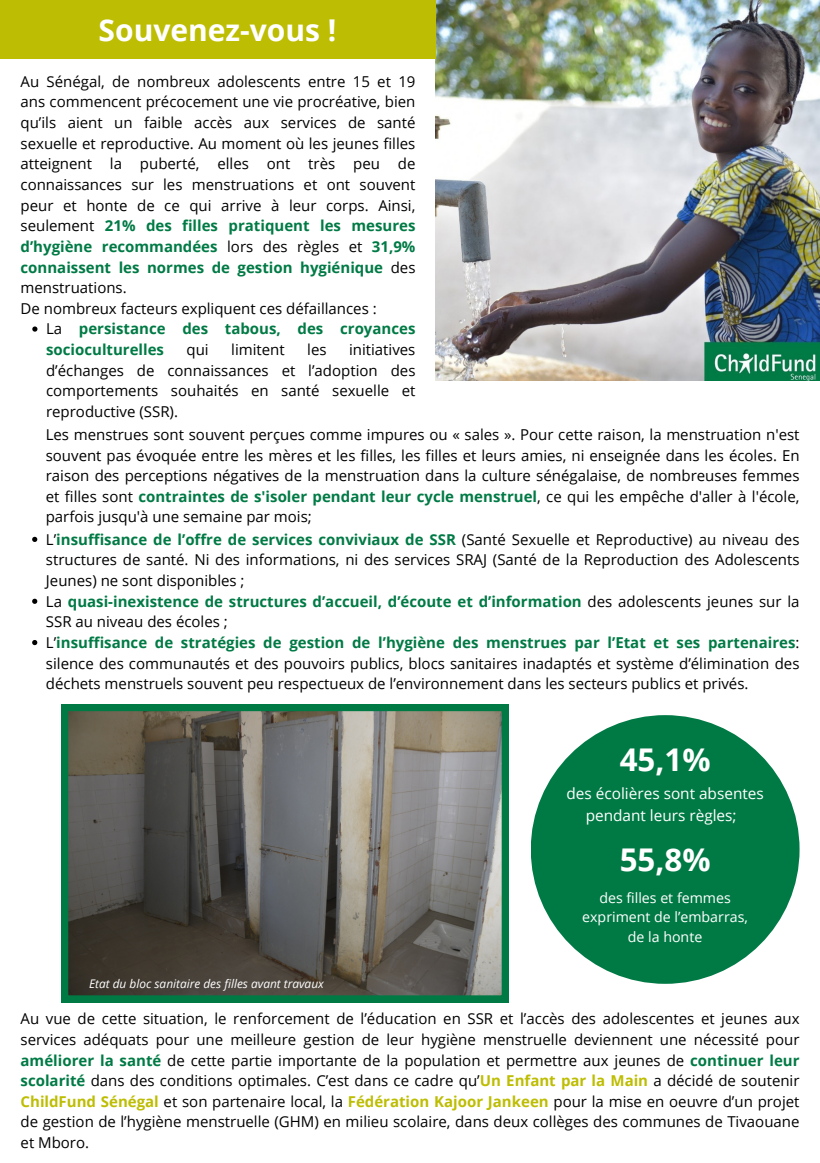
<style>
.page{position:relative;width:820px;height:1163px;background:#fff}
.page>*{position:absolute;margin:0;border:0;box-sizing:border-box;transform-origin:0 0}
.t1{font:700 31.31px "Open Sans";color:#fff}
.t2{font:700 30px "Open Sans";color:#fff}
.t3{font:15.38px/21.2px "Open Sans";color:#fff;text-align:center}
.t4{font:15px/20.6px "Open Sans";color:#000;text-align:justify}
.t5{font:700 15px/20.6px "Open Sans";color:#007a45}
.t6{font:14.19px/19.5px "Open Sans";color:#fff;text-align:center}
.t7{font:italic 11.88px "Open Sans";color:#fff}
.s1{font-weight:700;color:#007a45}
.s2{font-weight:400;color:#000}
.s3{font-weight:700;color:#bdbd03}
</style>
<div class="page">
<img style="left:435px;top:0;width:384px;height:380px">
<div style="left:0;top:0;width:435px;height:59px;background:#bdbd03"></div>
<div style="left:530px;top:715px;width:269px;height:268px;background:#007a45;border-radius:50%"></div>
<svg style="left:61px;top:704px;width:447px;height:298px;background:#61675e"></svg>
<svg style="left:32px;top:537px;width:5px;height:5px"></svg>
<svg style="left:32px;top:598px;width:5px;height:6px"></svg>
<svg style="left:32px;top:640px;width:5px;height:5px"></svg>
<svg style="left:32px;top:326px;width:5px;height:6px"></svg>
<p class="t2" style="left:99px;top:9px;width:239px">Souvenez-vous !</p>
<p class="t4" style="left:21px;top:71px;width:396px">Au Sénégal, de nombreux adolescents entre 15 et 19 ans commencent précocement une vie procréative, bien qu’ils aient un faible accès aux services de santé sexuelle et reproductive. Au moment où les jeunes filles atteignent la puberté, elles ont très peu de connaissances sur les menstruations et ont souvent peur et honte de ce qui arrive à leur corps. Ainsi, seulement <span class="s1">21% des filles pratiquent les mesures d’hygiène recommandées</span> lors des règles et <span class="s1">31,9% connaissent les normes de gestion hygiénique</span> des menstruations.</p>
<p class="t4" style="left:21px;top:298px;width:357px">De nombreux facteurs expliquent ces défaillances :</p>
<p class="t5" style="left:46px;top:318px;width:371px"><span class="s2">La</span> persistance des tabous, des croyances socioculturelles</p>
<p class="t4" style="left:186px;top:339px;width:24px">qui</p>
<p class="t4" style="left:231px;top:339px;width:55px">limitent</p>
<p class="t4" style="left:307px;top:339px;width:21px">les</p>
<p class="t4" style="left:46px;top:339px;width:371px;text-indent:303px">initiatives d’échanges de connaissances et l’adoption des comportements souhaités en santé sexuelle et reproductive (SSR).</p>
<p class="t4" style="left:46px;top:424px;width:755px">Les menstrues sont souvent perçues comme impures ou « sales ». Pour cette raison, la menstruation n'est souvent pas évoquée entre les mères et les filles, les filles et leurs amies, ni enseignée dans les écoles. En raison des perceptions négatives de la menstruation dans la culture sénégalaise, de nombreuses femmes et filles sont <span class="s1">contraintes de s'isoler pendant leur cycle menstruel</span>, ce qui les empêche d'aller à l'école, parfois jusqu'à une semaine par mois;</p>
<p class="t4" style="left:46px;top:528px;width:755px">L’<span class="s1">insuffisance de l’offre de services conviviaux de SSR</span> (Santé Sexuelle et Reproductive) au niveau des structures de santé. Ni des informations, ni des services SRAJ (Santé de la Reproduction des Adolescents Jeunes) ne sont disponibles ;</p>
<p class="t5" style="left:46px;top:590px;width:755px"><span class="s2">La</span> quasi-inexistence de structures d’accueil, d’écoute et d’information <span class="s2">des adolescents jeunes sur la<br>SSR au niveau des écoles ;</span></p>
<p class="t4" style="left:46px;top:632px;width:755px">L’<span class="s1">insuffisance de stratégies de gestion de l’hygiène des menstrues par l’Etat et ses partenaires</span>: silence des communautés et des pouvoirs publics, blocs sanitaires inadaptés et système d’élimination des déchets menstruels souvent peu respectueux de l’environnement dans les secteurs publics et privés.</p>
<p class="t1" style="left:619px;top:737px;width:92px">45,1%</p>
<p class="t3" style="left:566px;top:782px;width:199px">des écolières sont absentes pendant leurs règles;</p>
<p class="t1" style="left:619px;top:837px;width:92px">55,8%</p>
<p class="t7" style="left:89px;top:975px;width:236px">Etat du bloc sanitaire des filles avant travaux</p>
<p class="t6" style="left:582px;top:887px;width:167px">des filles et femmes expriment de l’embarras, de la honte</p>
<p class="t4" style="left:21px;top:1008px;width:780px">Au vue de cette situation, le renforcement de l’éducation en SSR et l’accès des adolescentes et jeunes aux services adéquats pour une meilleure gestion de leur hygiène menstruelle deviennent une nécessité pour <span class="s1">améliorer la santé</span> de cette partie importante de la population et permettre aux jeunes de <span class="s1">continuer leur scolarité</span> dans des conditions optimales. C’est dans ce cadre qu’<span class="s3">Un Enfant par la Main</span> a décidé de soutenir <span class="s3">ChildFund Sénégal</span> et son partenaire local, la <span class="s3">Fédération Kajoor Jankeen</span> pour la mise en oeuvre d’un projet de gestion de l’hygiène menstruelle (GHM) en milieu scolaire, dans deux collèges des communes de Tivaouane et Mboro.</p>
</div>
